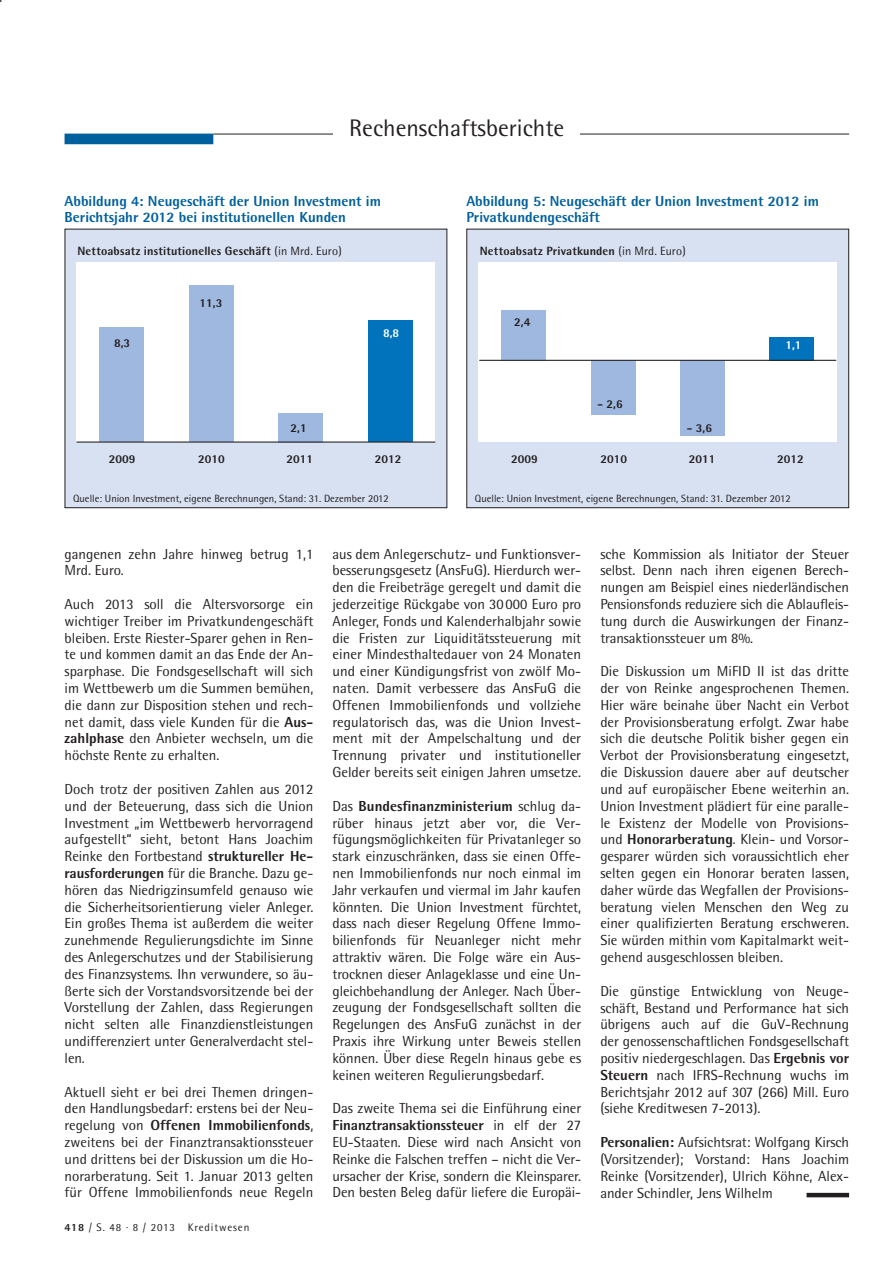
<style>
.page{position:relative;width:892px;height:1274px;background:#fff}
.page>*{position:absolute;margin:0;border:0;box-sizing:border-box;transform-origin:0 0}
.t1{font:24px "Rotis Semi Sans";color:#231f20}
.t2{font:14.55px/16.8px "Rotis Semi Sans";color:#231f20;text-align:justify}
.t3{font:800 14.55px/16.8px "Rotis Semi Sans";color:#00609d}
.t4{font:800 12px "Rotis Semi Sans";letter-spacing:.01em;color:#231f20}
.t5{font:800 12px "Rotis Semi Sans";color:#fff}
.t6{font:10.95px "Rotis Semi Sans";letter-spacing:.08em;color:#231f20}
.t7{font:10.5px "Rotis Semi Sans";color:#231f20}
.s1{font-weight:400}
.s2{font-weight:800}
</style>
<div class="page">
<hr style="left:213px;top:134px;width:636px;height:1px;background:#231f20">
<div style="left:334px;top:112px;width:246px;height:30px;background:#fff"></div>
<div style="left:65px;top:134px;width:148px;height:9px;background:#00609d"></div>
<div style="left:65px;top:134px;width:148px;height:10px;border:2px solid #00609d"></div>
<div style="left:807px;top:1192px;width:42px;height:5px;background:#231f20"></div>
<div style="left:65px;top:229px;width:382px;height:278px;background:#d8e1f2"></div>
<div style="left:77px;top:262px;width:358px;height:180px;background:#fff"></div>
<div style="left:368px;top:320px;width:45px;height:122px;background:#0073bc"></div>
<div style="left:278px;top:413px;width:45px;height:29px;background:#9fb8df"></div>
<div style="left:189px;top:286px;width:44px;height:156px;background:#9fb8df"></div>
<div style="left:99px;top:327px;width:45px;height:115px;background:#9fb8df"></div>
<hr style="left:77px;top:441px;width:358px;height:1px;background:#231f20">
<div style="left:467px;top:229px;width:382px;height:278px;background:#d8e1f2"></div>
<div style="left:479px;top:262px;width:358px;height:180px;background:#fff"></div>
<div style="left:769px;top:337px;width:45px;height:23px;background:#0073bc"></div>
<div style="left:680px;top:360px;width:45px;height:75px;background:#9fb8df"></div>
<div style="left:591px;top:360px;width:44px;height:55px;background:#9fb8df"></div>
<div style="left:502px;top:310px;width:44px;height:50px;background:#9fb8df"></div>
<hr style="left:479px;top:360px;width:357px;height:1px;background:#231f20">
<div style="left:466px;top:229px;width:383px;height:279px;border:1px solid #231f20"></div>
<h1 class="t1" style="left:349px;top:114px;width:217px">Rechenschaftsberichte</h1>
<p class="t3" style="left:65px;top:192px;width:318px">Abbildung 4: Neugeschäft der Union Investment im<br>Berichtsjahr 2012 bei institutionellen Kunden</p>
<p class="t3" style="left:466px;top:192px;width:354px">Abbildung 5: Neugeschäft der Union Investment 2012 im<br>Privatkundengeschäft</p>
<p class="t4" style="left:77px;top:243px;width:266px">Nettoabsatz institutionelles Geschäft <span class="s1">(in Mrd. Euro)</span></p>
<p class="t4" style="left:480px;top:243px;width:208px">Nettoabsatz Privatkunden <span class="s1">(in Mrd. Euro)</span></p>
<p class="t4" style="left:114px;top:335px;width:18px">8,3</p>
<p class="t4" style="left:200px;top:295px;width:24px">11,3</p>
<p class="t4" style="left:291px;top:420px;width:18px">2,1</p>
<p class="t5" style="left:383px;top:325px;width:18px">8,8</p>
<p class="t4" style="left:109px;top:451px;width:28px">2009</p>
<p class="t4" style="left:198px;top:451px;width:28px">2010</p>
<p class="t4" style="left:286px;top:451px;width:28px">2011</p>
<p class="t4" style="left:375px;top:451px;width:28px">2012</p>
<p class="t4" style="left:514px;top:314px;width:18px">2,4</p>
<p class="t4" style="left:597px;top:396px;width:27px">- 2,6</p>
<p class="t4" style="left:687px;top:420px;width:27px">- 3,6</p>
<p class="t5" style="left:785px;top:337px;width:18px">1,1</p>
<p class="t4" style="left:511px;top:451px;width:28px">2009</p>
<p class="t4" style="left:600px;top:451px;width:28px">2010</p>
<p class="t4" style="left:689px;top:451px;width:28px">2011</p>
<p class="t4" style="left:777px;top:451px;width:28px">2012</p>
<p class="t7" style="left:73px;top:491px;width:317px">Quelle: Union Investment, eigene Berechnungen, Stand: 31. Dezember 2012</p>
<p class="t7" style="left:475px;top:491px;width:317px">Quelle: Union Investment, eigene Berechnungen, Stand: 31. Dezember 2012</p>
<p class="t2" style="left:65px;top:545px;width:250px">gangenen zehn Jahre hinweg betrug 1,1<br>Mrd. Euro.</p>
<p class="t2" style="left:65px;top:595px;width:250px">Auch 2013 soll die Altersvorsorge ein wichtiger Treiber im Privatkundengeschäft bleiben. Erste Riester-Sparer gehen in Ren&shy;te und kommen damit an das Ende der An&shy;sparphase. Die Fondsgesellschaft will sich im Wettbewerb um die Summen bemühen, die dann zur Disposition stehen und rech&shy;net damit, dass viele Kunden für die <span class="s2">Aus&shy;zahlphase</span> den Anbieter wechseln, um die höchste Rente zu erhalten.</p>
<p class="t2" style="left:65px;top:780px;width:250px">Doch trotz der positiven Zahlen aus 2012 und der Beteuerung, dass sich die Union Investment „im Wettbewerb hervorragend aufgestellt“ sieht, betont Hans Joachim Reinke den Fortbestand <span class="s2">struktureller He&shy;rausforderungen</span> für die Branche. Dazu ge&shy;hören das Niedrigzinsumfeld genauso wie die Sicherheitsorientierung vieler Anleger.<br>Ein großes Thema ist außerdem die weiter zunehmende Regulierungsdichte im Sinne des Anlegerschutzes und der Stabilisierung des Finanzsystems. Ihn verwundere, so äu&shy;ßerte sich der Vorstandsvorsitzende bei der Vorstellung der Zahlen, dass Regierungen nicht selten alle Finanzdienstleistungen undifferenziert unter Generalverdacht stel&shy;len.</p>
<p class="t2" style="left:65px;top:1082px;width:250px">Aktuell sieht er bei drei Themen dringen&shy;den Handlungsbedarf: erstens bei der Neu&shy;regelung von <span class="s2">Offenen Immobilienfonds</span>, zweitens bei der Finanztransaktionssteuer und drittens bei der Diskussion um die Ho&shy;norarberatung. Seit 1. Januar 2013 gelten für Offene Immobilienfonds neue Regeln</p>
<p class="t6" style="left:65px;top:1220px;width:186px"><span class="s2">418</span> / S. 48 · 8 / 2013 Kreditwesen</p>
<p class="t2" style="left:332px;top:545px;width:250px">aus dem Anlegerschutz- und Funktionsver&shy;besserungsgesetz (AnsFuG). Hierdurch wer&shy;den die Freibeträge geregelt und damit die jederzeitige Rückgabe von 30000 Euro pro Anleger, Fonds und Kalenderhalbjahr sowie die Fristen zur Liquiditätssteuerung mit einer Mindesthaltedauer von 24 Monaten und einer Kündigungsfrist von zwölf Mo&shy;naten. Damit verbessere das AnsFuG die Offenen Immobilienfonds und voll ziehe regulatorisch das, was die Union Invest&shy;ment mit der Ampelschaltung und der Trennung privater und institutioneller Gelder bereits seit einigen Jahren umsetze.</p>
<p class="t2" style="left:332px;top:797px;width:250px">Das <span class="s2">Bundesfinanzministerium</span> schlug da&shy;rüber hinaus jetzt aber vor, die Ver&shy;fügungsmöglichkeiten für Privatanleger so stark einzuschränken, dass sie einen Offe&shy;nen Immobilienfonds nur noch einmal im Jahr verkaufen und viermal im Jahr kaufen könnten. Die Union Investment fürchtet, dass nach dieser Regelung Offene Immo&shy;bilienfonds für Neuanleger nicht mehr attraktiv wären. Die Folge wäre ein Aus&shy;trocknen dieser Anlageklasse und eine Un&shy;gleichbehandlung der Anleger. Nach Über&shy;zeugung der Fondsgesellschaft sollten die Regelungen des AnsFuG zunächst in der Praxis ihre Wirkung unter Beweis stellen können. Über diese Regeln hinaus gebe es keinen weiteren Regulierungsbedarf.</p>
<p class="t2" style="left:332px;top:1099px;width:250px">Das zweite Thema sei die Einführung einer <span class="s2">Finanztransaktionssteuer</span> in elf der 27<br>EU-Staaten. Diese wird nach Ansicht von Reinke die Falschen treffen – nicht die Ver&shy;ursacher der Krise, sondern die Kleinsparer.<br>Den besten Beleg dafür liefere die Europäi-</p>
<p class="t2" style="left:600px;top:545px;width:250px">sche Kommission als Initiator der Steuer selbst. Denn nach ihren eigenen Berech&shy;nungen am Beispiel eines niederländischen Pensionsfonds reduziere sich die Ablaufleis&shy;tung durch die Auswirkungen der Finanz&shy;transaktionssteuer um 8%.</p>
<p class="t2" style="left:600px;top:662px;width:250px">Die Diskussion um MiFID II ist das dritte der von Reinke angesprochenen Themen.<br>Hier wäre beinahe über Nacht ein Verbot der Provisionsberatung erfolgt. Zwar habe sich die deutsche Politik bisher gegen ein Verbot der Provisionsberatung eingesetzt, die Diskussion dauere aber auf deutscher und auf europäischer Ebene weiterhin an.<br>Union Investment plädiert für eine paralle&shy;le Existenz der Modelle von Provisions&shy;und <span class="s2">Honorarberatung</span>. Klein- und Vorsor&shy;gesparer würden sich voraussichtlich eher selten gegen ein Honorar beraten lassen, daher würde das Wegfallen der Provisions&shy;beratung vielen Menschen den Weg zu einer qualifizierten Beratung erschweren.<br>Sie würden mithin vom Kapitalmarkt weit&shy;gehend ausgeschlossen bleiben.</p>
<p class="t2" style="left:600px;top:982px;width:250px">Die günstige Entwicklung von Neuge&shy;schäft, Bestand und Performance hat sich übrigens auch auf die GuV-Rechnung der genossenschaftlichen Fondsgesellschaft positiv niedergeschlagen. Das <span class="s2">Ergebnis vor Steuern</span> nach IFRS-Rechnung wuchs im Berichtsjahr 2012 auf 307 (266) Mill. Euro (siehe Kreditwesen 7-2013).</p>
<p class="t2" style="left:600px;top:1133px;width:250px"><span class="s2">Personalien:</span> Aufsichtsrat: Wolfgang Kirsch (Vorsitzender); Vorstand: Hans Joachim Reinke (Vorsitzender), Ulrich Köhne, Alex&shy;ander Schindler, Jens Wilhelm</p>
</div>
